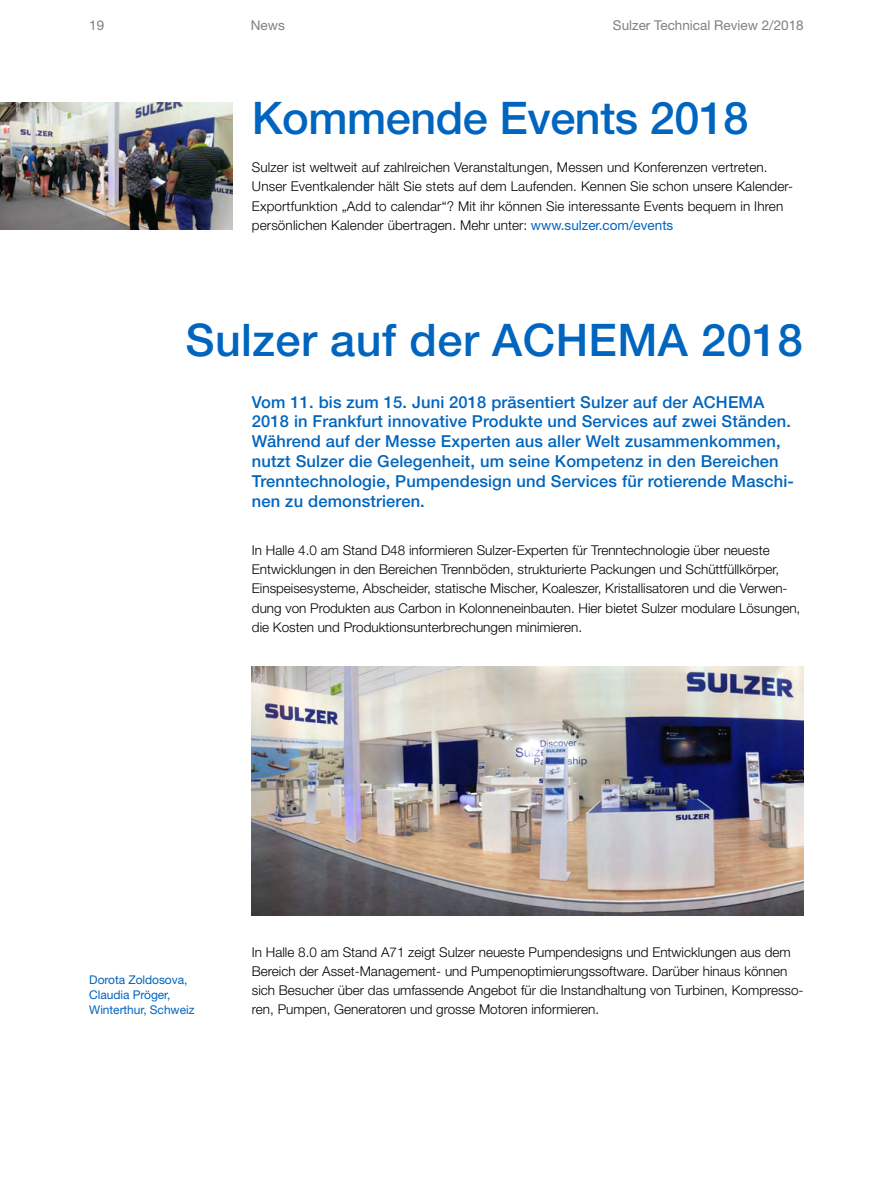
<style>
.page{position:relative;width:893px;height:1191px;background:#fff}
.page>*{position:absolute;margin:0;border:0;box-sizing:border-box;transform-origin:0 0}
.t1{font:500 45px "Helvetica Neue LT Std";letter-spacing:.01em;color:#0065bf}
.t2{font:500 45px "Helvetica Neue LT Std";letter-spacing:-.01em;color:#0065bf}
.t3{font:500 16.5px/19.8px "Helvetica Neue LT Std";letter-spacing:.01em;color:#0065bf}
.t4{font:300 13.5px/19.2px "Helvetica Neue LT Std";color:#000}
.t5{font:13.5px "Helvetica Neue LT Std";color:#808080}
.t6{font:12px/15px "Helvetica Neue LT Std";letter-spacing:-.005em;color:#0065bf}
.s1{font-weight:400;color:#0065bf}
</style>
<div class="page">
<img style="left:252px;top:666px;width:552px;height:249px">
<img style="left:0;top:102px;width:233px;height:128px">
<p class="t5" style="left:89px;top:17px;width:17px">19</p>
<p class="t5" style="left:251px;top:17px;width:35px">News</p>
<p class="t5" style="left:613px;top:17px;width:192px">Sulzer Technical Review 2/2018</p>
<h1 class="t2" style="left:252px;top:91px;width:498px">Kommende Events 2018</h1>
<p class="t4" style="left:252px;top:158px;width:543px">Sulzer ist weltweit auf zahlreichen Veranstaltungen, Messen und Konferenzen vertreten.<br>Unser Eventkalender hält Sie stets auf dem Laufenden. Kennen Sie schon unsere Kalender-Exportfunktion „Add to calendar“? Mit ihr können Sie interessante Events bequem in Ihren persönlichen Kalender übertragen. Mehr unter: <span class="s1">www.sulzer.com/events</span></p>
<h1 class="t1" style="left:185px;top:313px;width:619px">Sulzer auf der ACHEMA 2018</h1>
<p class="t3" style="left:252px;top:392px;width:544px">Vom 11. bis zum 15. Juni 2018 präsentiert Sulzer auf der ACHEMA 2018 in Frankfurt innovative Produkte und Services auf zwei Ständen.<br>Während auf der Messe Experten aus aller Welt zusammenkommen, nutzt Sulzer die Gelegenheit, um seine Kompetenz in den Bereichen Trenntechnologie, Pumpendesign und Services für rotierende Maschi&shy;nen zu demonstrieren.</p>
<p class="t4" style="left:252px;top:540px;width:550px">In Halle 4.0 am Stand D48 informieren Sulzer-Experten für Trenntechnologie über neueste Entwicklungen in den Bereichen Trennböden, strukturierte Packungen und Schüttfüllkörper, Einspeisesysteme, Abscheider, statische Mischer, Koaleszer, Kristallisatoren und die Verwen&shy;dung von Produkten aus Carbon in Kolonneneinbauten. Hier bietet Sulzer modulare Lösungen, die Kosten und Produktionsunterbrechungen minimieren.</p>
<p class="t6" style="left:89px;top:972px;width:107px">Dorota Zoldosova,<br>Claudia Pröger,<br>Winterthur, Schweiz</p>
<p class="t4" style="left:252px;top:942px;width:553px">In Halle 8.0 am Stand A71 zeigt Sulzer neueste Pumpendesigns und Entwicklungen aus dem Bereich der Asset-Management- und Pumpenoptimierungssoftware. Darüber hinaus können sich Besucher über das umfassende Angebot für die Instandhaltung von Turbinen, Kompresso&shy;ren, Pumpen, Generatoren und grosse Motoren informieren.</p>
</div>
